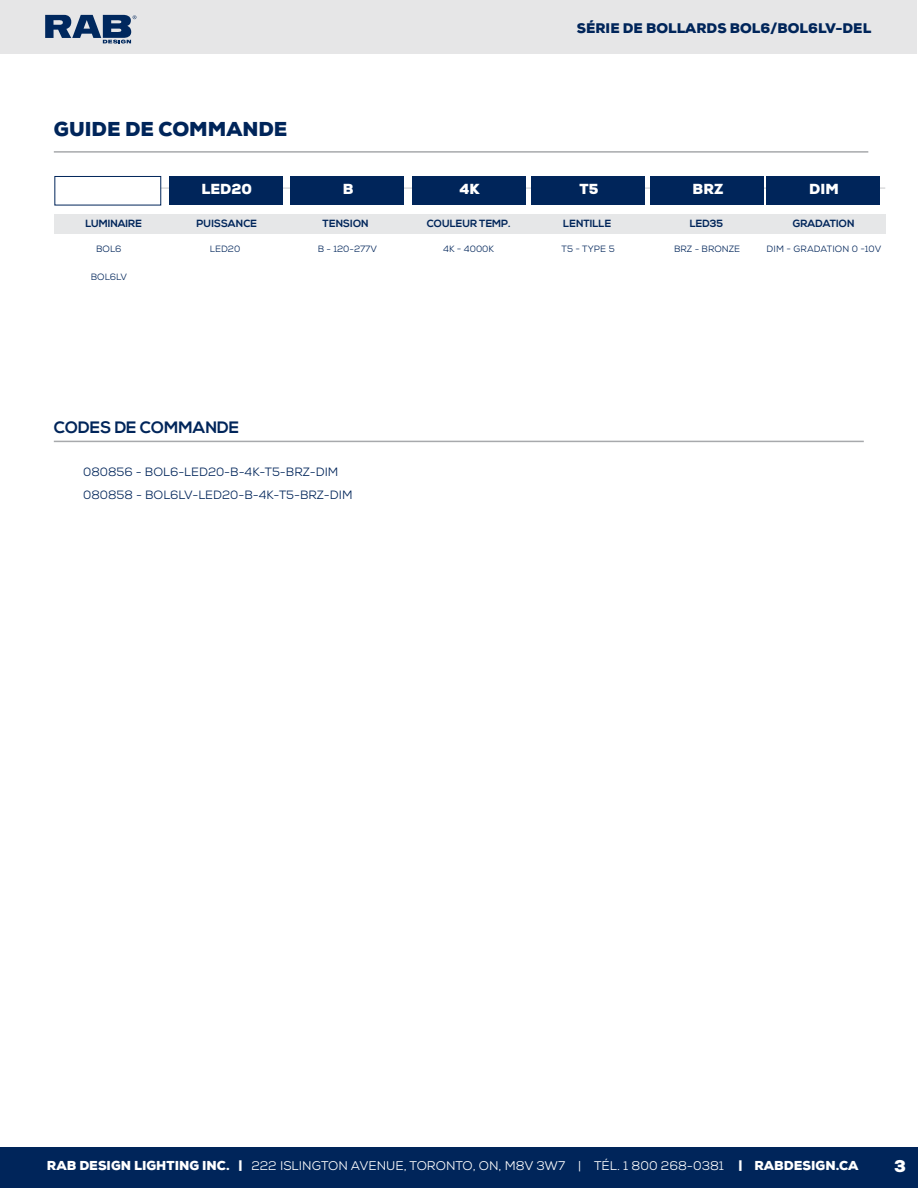
<style>
.page{position:relative;width:918px;height:1188px;background:#fff}
.page>*{position:absolute;margin:0;border:0;box-sizing:border-box;transform-origin:0 0}
.t1{font:900 19.5px "Nexa";color:#00255a}
.t2{font:700 16.5px "Nexa";color:#00255a}
.t3{font:900 16.5px "Nexa";color:#fff}
.t4{font:900 14.1px "Nexa";color:#fff}
.t5{font:900 13.5px "Nexa";color:#00255a}
.t6{font:12.6px "Nexa";color:#fff}
.t7{font:12px/23.4px "Nexa";color:#00255a}
.t8{font:700 10.35px "Nexa";color:#00255a}
.t9{font:9.15px "Nexa";color:#00255a}
.s1{font-weight:900}
</style>
<div class="page">
<div style="left:0;top:1147px;width:918px;height:41px;background:#00255a"></div>
<div style="left:1px;top:1px;width:916px;height:53px;background:#e6e6e7"></div>
<svg style="left:45px;top:15px;width:91px;height:29px"></svg>
<hr style="left:78px;top:188px;width:807px;height:1px;background:#c7c8ca">
<div style="left:54px;top:214px;width:831px;height:19px;background:#e6e7e8"></div>
<div style="left:169px;top:176px;width:114px;height:28px;background:#00255a"></div>
<div style="left:290px;top:176px;width:114px;height:28px;background:#00255a"></div>
<div style="left:412px;top:176px;width:113px;height:28px;background:#00255a"></div>
<div style="left:531px;top:176px;width:114px;height:28px;background:#00255a"></div>
<div style="left:650px;top:176px;width:114px;height:28px;background:#00255a"></div>
<div style="left:766px;top:176px;width:114px;height:28px;background:#00255a"></div>
<div style="left:55px;top:176px;width:106px;height:29px;background:#fff;border:1px solid #00255a"></div>
<hr style="left:54px;top:151px;width:814px;height:2px;background:#a7a9ac">
<hr style="left:54px;top:441px;width:810px;height:1px;background:#a7a9ac">
<h1 class="t1" style="left:54px;top:116px;width:235px">GUIDE DE COMMANDE</h1>
<p class="t5" style="left:577px;top:19px;width:296px">SÉRIE DE BOLLARDS BOL6/BOL6LV-DEL</p>
<p class="t4" style="left:202px;top:179px;width:52px">LED20</p>
<p class="t4" style="left:343px;top:179px;width:12px">B</p>
<p class="t4" style="left:459px;top:179px;width:22px">4K</p>
<p class="t4" style="left:580px;top:179px;width:20px">T5</p>
<p class="t4" style="left:693px;top:179px;width:32px">BRZ</p>
<p class="t4" style="left:809px;top:179px;width:31px">DIM</p>
<p class="t8" style="left:85px;top:218px;width:58px">LUMINAIRE</p>
<p class="t8" style="left:197px;top:218px;width:62px">PUISSANCE</p>
<p class="t9" style="left:96px;top:243px;width:27px">BOL6</p>
<p class="t9" style="left:318px;top:243px;width:61px">B - 120-277V</p>
<p class="t9" style="left:91px;top:271px;width:38px">BOL6LV</p>
<p class="t8" style="left:323px;top:218px;width:48px">TENSION</p>
<p class="t8" style="left:427px;top:218px;width:86px">COULEUR TEMP.</p>
<p class="t8" style="left:563px;top:218px;width:49px">LENTILLE</p>
<p class="t8" style="left:690px;top:218px;width:35px">LED35</p>
<p class="t8" style="left:793px;top:218px;width:63px">GRADATION</p>
<p class="t9" style="left:210px;top:243px;width:32px">LED20</p>
<p class="t9" style="left:674px;top:243px;width:68px">BRZ - BRONZE</p>
<p class="t9" style="left:443px;top:243px;width:52px">4K - 4000K</p>
<p class="t9" style="left:562px;top:243px;width:55px">T5 - TYPE 5</p>
<p class="t9" style="left:767px;top:243px;width:116px">DIM - GRADATION 0 -10V</p>
<h2 class="t2" style="left:54px;top:418px;width:187px">CODES DE COMMANDE</h2>
<p class="t7" style="left:83px;top:460px;width:271px">080856 - BOL6-LED20-B-4K-T5-BRZ-DIM<br>080858 - BOL6LV-LED20-B-4K-T5-BRZ-DIM</p>
<p class="t6" style="left:47px;top:1158px;width:813px"><span class="s1">RAB DESIGN LIGHTING INC. |</span> 222 ISLINGTON AVENUE, TORONTO, ON, M8V 3W7 | TÉL. 1 800 268-0381 <span class="s1">| RABDESIGN.CA</span></p>
<h2 class="t3" style="left:894px;top:1155px;width:13px">3</h2>
</div>
